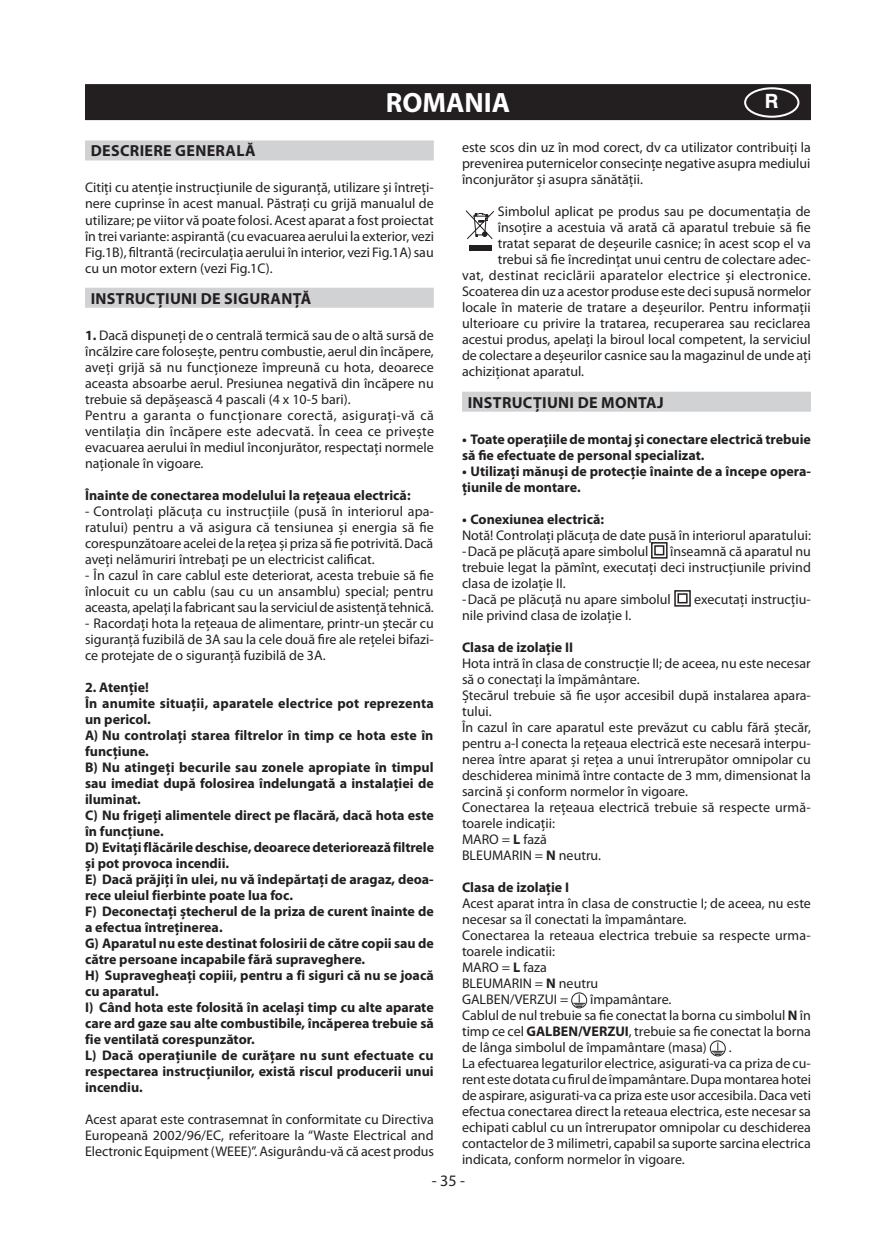
<style>
.page{position:relative;width:896px;height:1248px;background:#fff}
.page>*{position:absolute;margin:0;border:0;box-sizing:border-box;transform-origin:0 0}
.MYRIAD_PRO_LINGUA_FI{font:700 28px "Myriad Pro";color:#fff}
.t1{font:700 20px "Helvetica Greek";color:#fff}
.MYRIAD_PRO_TESTO_GRI{font:700 16px "Myriad Pro";letter-spacing:.02em;color:#231f20}
.t2{font:16px "Myriad Pro";color:#231f20}
.t3{font:14px/16px "Myriad Pro";color:#231f20;text-align:justify}
.Normale{font:700 14px/16px "Myriad Pro";color:#231f20}
.t4{font:14px "Myriad Pro";letter-spacing:.025em;color:#231f20}
.s1{font-weight:700}
</style>
<div class="page">
<div style="left:85px;top:140px;width:349px;height:20px;background:#d1d2d4"></div>
<div style="left:85px;top:288px;width:349px;height:20px;background:#d1d2d4"></div>
<div style="left:462px;top:391px;width:349px;height:20px;background:#d1d2d4"></div>
<div style="left:469px;top:245px;width:22px;height:5px;background:#231f20"></div>
<svg style="left:465px;top:210px;width:30px;height:30px"></svg>
<svg style="left:651px;top:542px;width:17px;height:17px"></svg>
<svg style="left:674px;top:590px;width:17px;height:17px"></svg>
<svg style="left:571px;top:992px;width:16px;height:16px"></svg>
<svg style="left:709px;top:1040px;width:17px;height:16px"></svg>
<div style="left:85px;top:84px;width:726px;height:22px;background:#231f20"></div>
<div style="left:85px;top:106px;width:726px;height:14px;background:#231f20"></div>
<div style="left:744px;top:87px;width:55px;height:31px;border:2px solid #fff;border-radius:50%"></div>
<p class="MYRIAD_PRO_LINGUA_FI" style="left:386px;top:84px;width:126px">ROMANIA</p>
<p class="t1" style="left:764px;top:90px;width:16px">R</p>
<p class="MYRIAD_PRO_TESTO_GRI" style="left:91px;top:141px;width:166px">DESCRIERE GENERALĂ</p>
<p class="t3" style="left:85px;top:179px;width:350px">Citiţi cu atenţie instrucţiunile de siguranţă, utilizare şi întreţi&shy;nere cuprinse în acest manual. Păstraţi cu grijă manualul de utilizare; pe viitor vă poate folosi. Acest aparat a fost proiectat în trei variante: aspirantă (cu evacuarea aerului la exterior, vezi Fig.1B), filtrantă (recirculaţia aerului în interior, vezi Fig.1A) sau cu un motor extern (vezi Fig.1C).</p>
<p class="MYRIAD_PRO_TESTO_GRI" style="left:91px;top:288px;width:222px">INSTRUCŢIUNI DE SIGURANŢĂ</p>
<p class="t3" style="left:85px;top:327px;width:350px"><span class="s1">1.</span> Dacă dispuneţi de o centrală termică sau de o altă sursă de încălzire care foloseşte, pentru combustie, aerul din încăpere, aveţi grijă să nu funcţioneze împreună cu hota, deoarece aceasta absoarbe aerul. Presiunea negativă din încăpere nu trebuie să depăşească 4 pascali (4 x 10-5 bari).</p>
<p class="t3" style="left:85px;top:407px;width:350px">Pentru a garanta o funcţionare corectă, asiguraţi-vă că ventilaţia din încăpere este adecvată. În ceea ce priveşte evacuarea aerului în mediul înconjurător, respectaţi normele naţionale în vigoare.</p>
<p class="Normale" style="left:85px;top:486px;width:327px">Înainte de conectarea modelului la reţeaua electrică:</p>
<p class="t3" style="left:85px;top:503px;width:350px">- Controlaţi plăcuţa cu instrucţiile (pusă în interiorul apa&shy;ratului) pentru a vă asigura că tensiunea şi energia să fie corespunzătoare acelei de la reţea şi priza să fie potrivită. Dacă aveţi nelămuriri întrebaţi pe un electricist calificat.</p>
<p class="t3" style="left:85px;top:567px;width:350px">- În cazul în care cablul este deteriorat, acesta trebuie să fie înlocuit cu un cablu (sau cu un ansamblu) special; pentru aceasta, apelaţi la fabricant sau la serviciul de asistenţă tehnică.</p>
<p class="t3" style="left:85px;top:615px;width:350px">- Racordaţi hota la reţeaua de alimentare, printr-un ştecăr cu siguranţă fuzibilă de 3A sau la cele două fire ale reţelei bifazi&shy;ce protejate de o siguranţă fuzibilă de 3A.</p>
<p class="Normale" style="left:85px;top:678px;width:65px">2. Atenţie!</p>
<p class="Normale" style="left:85px;top:694px;width:350px">În anumite situaţii, aparatele electrice pot reprezenta un pericol.</p>
<p class="Normale" style="left:85px;top:726px;width:350px">A) Nu controlaţi starea filtrelor în timp ce hota este în funcţiune.</p>
<p class="Normale" style="left:85px;top:758px;width:350px;text-align:justify">B) Nu atingeţi becurile sau zonele apropiate în timpul sau imediat după folosirea îndelungată a instalaţiei de iluminat.</p>
<p class="Normale" style="left:85px;top:806px;width:350px">C) Nu frigeţi alimentele direct pe flacără, dacă hota este în funcţiune.</p>
<p class="Normale" style="left:85px;top:838px;width:350px">D) Evitaţi flăcările deschise, deoarece deteriorează filtrele şi pot provoca incendii.</p>
<p class="Normale" style="left:85px;top:870px;width:350px">E) Dacă prăjiţi în ulei, nu vă îndepărtaţi de aragaz, deoa&shy;rece uleiul fierbinte poate lua foc.</p>
<p class="Normale" style="left:85px;top:902px;width:350px">F) Deconectaţi ştecherul de la priza de curent înainte de a efectua întreţinerea.</p>
<p class="Normale" style="left:85px;top:934px;width:350px">G) Aparatul nu este destinat folosirii de către copii sau de către persoane incapabile fără supraveghere.</p>
<p class="Normale" style="left:85px;top:966px;width:350px">H) Supravegheaţi copiii, pentru a fi siguri că nu se joacă cu aparatul.</p>
<p class="Normale" style="left:85px;top:998px;width:350px;text-align:justify">I) Când hota este folosită în acelaşi timp cu alte aparate care ard gaze sau alte combustibile, încăperea trebuie să fie ventilată corespunzător.</p>
<p class="Normale" style="left:85px;top:1046px;width:350px;text-align:justify">L) Dacă operaţiunile de curăţare nu sunt efectuate cu respectarea instrucţiunilor, există riscul producerii unui incendiu.</p>
<p class="t3" style="left:85px;top:1111px;width:350px">Acest aparat este contrasemnat în conformitate cu Directiva Europeană 2002/96/EC, referitoare la “Waste Electrical and Electronic Equipment (WEEE)”. Asigurându-vă că acest produs</p>
<p class="t3" style="left:462px;top:139px;width:350px">este scos din uz în mod corect, dv ca utilizator contribuiţi la prevenirea puternicelor consecinţe negative asupra mediului înconjurător şi asupra sănătăţii.</p>
<p class="t3" style="left:498px;top:203px;width:314px">Simbolul aplicat pe produs sau pe documentaţia de</p>
<p class="t3" style="left:498px;top:219px;width:315px">însoţire a acestuia vă arată că aparatul trebuie să fie</p>
<p class="t3" style="left:498px;top:235px;width:314px">tratat separat de deşeurile casnice; în acest scop el va</p>
<p class="t3" style="left:498px;top:251px;width:315px">trebui să fie încredinţat unui centru de colectare adec-</p>
<p class="t4" style="left:462px;top:267px;width:350px">vat, destinat reciclării aparatelor electrice şi electronice.</p>
<p class="t3" style="left:462px;top:283px;width:350px">Scoaterea din uz a acestor produse este deci supusă normelor</p>
<p class="t3" style="left:462px;top:299px;width:350px">locale în materie de tratare a deşeurilor. Pentru informaţii</p>
<p class="t3" style="left:462px;top:315px;width:350px">ulterioare cu privire la tratarea, recuperarea sau reciclarea</p>
<p class="t3" style="left:462px;top:331px;width:350px">acestui produs, apelaţi la biroul local competent, la serviciul</p>
<p class="t3" style="left:462px;top:347px;width:351px">de colectare a deşeurilor casnice sau la magazinul de unde aţi</p>
<p class="t3" style="left:462px;top:363px;width:124px">achiziţionat aparatul.</p>
<p class="MYRIAD_PRO_TESTO_GRI" style="left:468px;top:392px;width:198px">INSTRUCŢIUNI DE MONTAJ</p>
<p class="Normale" style="left:462px;top:430px;width:350px">• Toate operaţiile de montaj şi conectare electrică trebuie să fie efectuate de personal specializat.</p>
<p class="Normale" style="left:462px;top:462px;width:350px">• Utilizaţi mănuşi de protecţie înainte de a începe opera&shy;ţiunile de montare.</p>
<p class="Normale" style="left:462px;top:510px;width:144px">• Conexiunea electrică:</p>
<p class="t3" style="left:462px;top:527px;width:350px">Notă! Controlaţi plăcuţa de date pusă în interiorul aparatului:</p>
<p class="t3" style="left:462px;top:543px;width:188px">-Dacă pe plăcuţă apare simbolul</p>
<p class="t3" style="left:462px;top:543px;width:350px;text-indent:208px">înseamnă că aparatul nu trebuie legat la pămînt, executaţi deci instrucţiunile privind clasa de izolaţie II.</p>
<p class="t3" style="left:462px;top:591px;width:210px">-Dacă pe plăcuţă nu apare simbolul</p>
<p class="t3" style="left:694px;top:591px;width:118px">executaţi instrucţiu-</p>
<p class="t3" style="left:462px;top:607px;width:171px">nile privind clasa de izolaţie I.</p>
<p class="Normale" style="left:462px;top:638px;width:113px">Clasa de izolaţie II</p>
<p class="t3" style="left:462px;top:655px;width:350px">Hota intră în clasa de construcţie II; de aceea, nu este necesar să o conectaţi la împământare.</p>
<p class="t3" style="left:462px;top:687px;width:350px">Ştecărul trebuie să fie uşor accesibil după instalarea apara&shy;tului.</p>
<p class="t3" style="left:462px;top:719px;width:350px">În cazul în care aparatul este prevăzut cu cablu fără ştecăr, pentru a-l conecta la reţeaua electrică este necesară interpu&shy;nerea între aparat şi reţea a unui întrerupător omnipolar cu deschiderea minimă între contacte de 3 mm, dimensionat la sarcină şi conform normelor în vigoare.</p>
<p class="t3" style="left:462px;top:799px;width:350px">Conectarea la reţeaua electrică trebuie să respecte urmă&shy;toarele indicaţii:</p>
<p class="t3" style="left:462px;top:831px;width:86px">MARO = <span class="s1">L</span> fază</p>
<p class="t3" style="left:462px;top:847px;width:141px">BLEUMARIN = <span class="s1">N</span> neutru.</p>
<p class="Normale" style="left:462px;top:878px;width:109px">Clasa de izolaţie I</p>
<p class="t3" style="left:462px;top:895px;width:350px">Acest aparat intra în clasa de constructie I; de aceea, nu este necesar sa îl conectati la împamântare.</p>
<p class="t3" style="left:462px;top:927px;width:350px">Conectarea la reteaua electrica trebuie sa respecte urma&shy;toarele indicatii:</p>
<p class="t3" style="left:462px;top:959px;width:86px">MARO = <span class="s1">L</span> faza</p>
<p class="t3" style="left:462px;top:975px;width:138px">BLEUMARIN = <span class="s1">N</span> neutru</p>
<p class="t3" style="left:462px;top:991px;width:108px">GALBEN/VERZUI =</p>
<p class="t3" style="left:590px;top:991px;width:83px">împamântare.</p>
<p class="t3" style="left:462px;top:1007px;width:350px">Cablul de nul trebuie sa fie conectat la borna cu simbolul <span class="s1">N</span> în timp ce cel <span class="s1">GALBEN/VERZUI</span>, trebuie sa fie conectat la borna de lânga simbolul de împamântare (masa)</p>
<p class="t3" style="left:728px;top:1039px;width:4px">.</p>
<p class="t3" style="left:462px;top:1055px;width:350px">La efectuarea legaturilor electrice, asigurati-va ca priza de cu&shy;rent este dotata cu firul de împamântare. Dupa montarea hotei de aspirare, asigurati-va ca priza este usor accesibila. Daca veti efectua conectarea direct la reteaua electrica, este necesar sa echipati cablul cu un întrerupator omnipolar cu deschiderea contactelor de 3 milimetri, capabil sa suporte sarcina electrica indicata, conform normelor în vigoare.</p>
<p class="t2" style="left:432px;top:1170px;width:35px">- 35 -</p>
</div>
